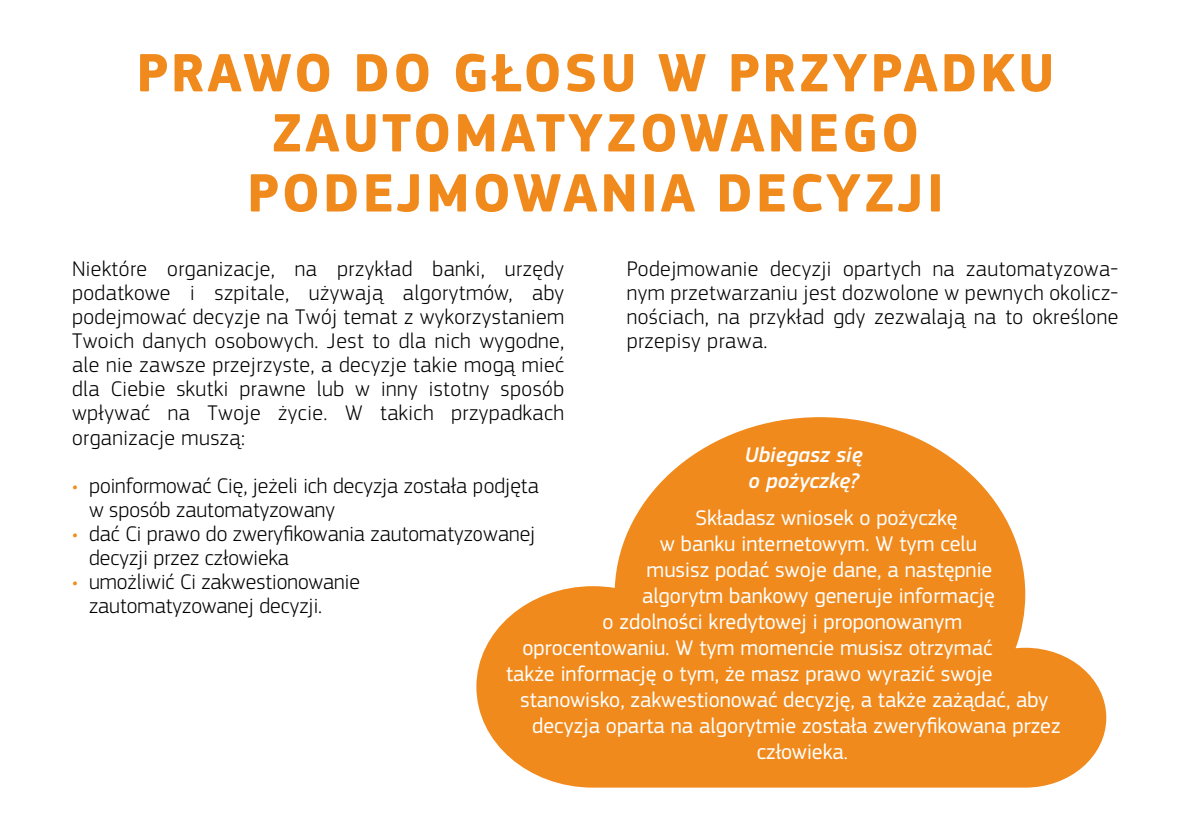
<style>
.page{position:relative;width:1191px;height:840px;background:#fff}
.page>*{position:absolute;margin:0;border:0;box-sizing:border-box;transform-origin:0 0}
._2-Title{font:700 56px/60px "EC Square Sans Pro";letter-spacing:.05em;color:#f18a1c;text-align:center}
._4-Body_Black{font:300 22px/24px "EC Square Sans Pro";color:#000}
.t1{font:22px "EC Square Sans Pro";color:#fff}
.t2{font:italic 500 22px/26px "EC Square Sans Pro";color:#fff}
.s1{color:#f18a1c}
</style>
<div class="page">
<svg style="left:476px;top:417px;width:630px;height:370px;fill:#f18a1c"></svg>
<h1 class="_2-Title" style="left:136px;top:45px;width:920px">PRAWO DO GŁOSU W PRZYPADKU<br>ZAUTOMATYZOWANEGO<br>PODEJMOWANIA DECYZJI</h1>
<p class="_4-Body_Black" style="left:72px;top:257px;width:494px;text-align:justify">Niektóre organizacje, na przykład banki, urzędy podatkowe i szpitale, używają algorytmów, aby podejmować decyzje na Twój temat z wykorzystaniem Twoich danych osobowych. Jest to dla nich wygodne, ale nie zawsze przejrzyste, a decyzje takie mogą mieć dla Ciebie skutki prawne lub w inny istotny sposób wpływać na Twoje życie. W takich przypadkach organizacje muszą:</p>
<p class="_4-Body_Black" style="left:89px;top:473px;width:451px;text-indent:-17px"><span class="s1">•</span> poinformować Cię, jeżeli ich decyzja została podjęta w sposób zautomatyzowany</p>
<p class="_4-Body_Black" style="left:89px;top:521px;width:448px;text-indent:-17px"><span class="s1">•</span> dać Ci prawo do zweryfikowania zautomatyzowanej decyzji przez człowieka</p>
<p class="_4-Body_Black" style="left:89px;top:569px;width:272px;text-indent:-17px"><span class="s1">•</span> umożliwić Ci zakwestionowanie zautomatyzowanej decyzji.</p>
<p class="_4-Body_Black" style="left:626px;top:257px;width:493px;text-align:justify">Podejmowanie decyzji opartych na zautomatyzowa&shy;nym przetwarzaniu jest dozwolone w pewnych okolicz&shy;nościach, na przykład gdy zezwalają na to określone przepisy prawa.</p>
<p class="t2" style="left:745px;top:442px;width:119px">Ubiegasz się o pożyczkę?</p>
<p class="t1" style="left:695px;top:505px;width:264px">Składasz wniosek o pożyczkę</p>
<p class="t1" style="left:660px;top:531px;width:319px">w banku internetowym. W tym celu</p>
<p class="t1" style="left:646px;top:557px;width:347px">musisz podać swoje dane, a następnie</p>
<p class="t1" style="left:642px;top:583px;width:354px">algorytm bankowy generuje informację</p>
<p class="t1" style="left:602px;top:609px;width:361px">o zdolności kredytowej i proponowanym</p>
<p class="t1" style="left:522px;top:635px;width:471px">oprocentowaniu. W tym momencie musisz otrzymać</p>
<p class="t1" style="left:506px;top:661px;width:488px">także informację o tym, że masz prawo wyrazić swoje</p>
<p class="t1" style="left:520px;top:687px;width:530px">stanowisko, zakwestionować decyzję, a także zażądać, aby</p>
<p class="t1" style="left:532px;top:713px;width:530px">decyzja oparta na algorytmie została zweryfikowana przez</p>
<p class="t1" style="left:757px;top:739px;width:93px">człowieka.</p>
</div>
